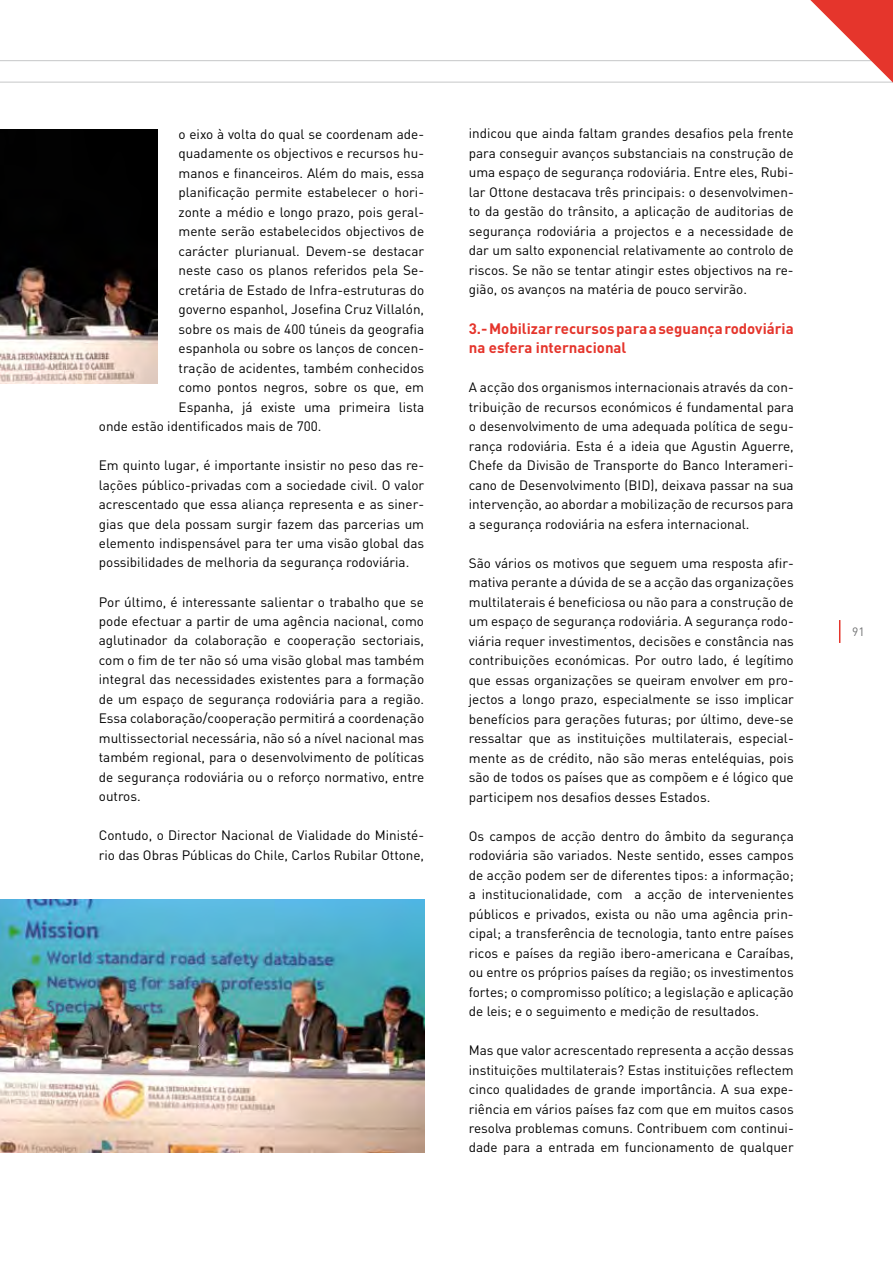
<style>
.page{position:relative;width:893px;height:1263px;background:#fff}
.page>*{position:absolute;margin:0;border:0;box-sizing:border-box;transform-origin:0 0}
.t1{font:700 15px/19.5px "DIN";color:#e5352c}
.t2{font:13.5px/19.5px "DIN";color:#000;text-align:justify}
.t3{font:12px "DIN";color:#707172}
</style>
<div class="page">
<hr style="left:0;top:60px;width:893px;height:1px;background:#c6c7c8">
<hr style="left:0;top:82px;width:893px;height:1px;background:#c6c7c8">
<svg style="left:798px;top:0;width:95px;height:83px"></svg>
<svg style="left:839px;top:620px;width:1px;height:23px"></svg>
<img style="left:0;top:899px;width:424px;height:253px">
<img style="left:0;top:130px;width:157px;height:253px">
<p class="t2" style="left:179px;top:124px;width:247px">o eixo à volta do qual se coordenam ade-</p>
<p class="t2" style="left:179px;top:143px;width:247px">quadamente os objectivos e recursos hu-</p>
<p class="t2" style="left:179px;top:163px;width:247px">manos e financeiros. Além do mais, essa</p>
<p class="t2" style="left:179px;top:182px;width:247px">planificação permite estabelecer o hori-</p>
<p class="t2" style="left:179px;top:202px;width:247px">zonte a médio e longo prazo, pois geral-</p>
<p class="t2" style="left:179px;top:221px;width:247px">mente serão estabelecidos objectivos de</p>
<p class="t2" style="left:179px;top:241px;width:247px">carácter plurianual. Devem-se destacar</p>
<p class="t2" style="left:179px;top:260px;width:247px">neste caso os planos referidos pela Se-</p>
<p class="t2" style="left:179px;top:280px;width:247px">cretária de Estado de Infra-estruturas do</p>
<p class="t2" style="left:179px;top:299px;width:247px">governo espanhol, Josefina Cruz Villalón,</p>
<p class="t2" style="left:179px;top:319px;width:247px">sobre os mais de 400 túneis da geografia</p>
<p class="t2" style="left:179px;top:338px;width:247px">espanhola ou sobre os lanços de concen-</p>
<p class="t2" style="left:179px;top:358px;width:247px">tração de acidentes, também conhecidos</p>
<p class="t2" style="left:179px;top:377px;width:247px">como pontos negros, sobre os que, em</p>
<p class="t2" style="left:179px;top:397px;width:247px">Espanha, já existe uma primeira lista</p>
<p class="t2" style="left:99px;top:416px;width:224px">onde estão identificados mais de 700.</p>
<p class="t2" style="left:99px;top:455px;width:327px">Em quinto lugar, é importante insistir no peso das re&shy;lações público-privadas com a sociedade civil. O valor acrescentado que essa aliança representa e as siner&shy;gias que dela possam surgir fazem das parcerias um elemento indispensável para ter uma visão global das possibilidades de melhoria da segurança rodoviária.</p>
<p class="t2" style="left:99px;top:592px;width:327px">Por último, é interessante salientar o trabalho que se pode efectuar a partir de uma agência nacional, como aglutinador da colaboração e cooperação sectoriais, com o fim de ter não só uma visão global mas também integral das necessidades existentes para a formação de um espaço de segurança rodoviária para a região.<br>Essa colaboração/cooperação permitirá a coordenação multissectorial necessária, não só a nível nacional mas também regional, para o desenvolvimento de políticas de segurança rodoviária ou o reforço normativo, entre outros.</p>
<p class="t2" style="left:99px;top:825px;width:327px">Contudo, o Director Nacional de Vialidade do Ministé&shy;rio das Obras Públicas do Chile, Carlos Rubilar Ottone,</p>
<p class="t2" style="left:469px;top:123px;width:326px">indicou que ainda faltam grandes desafios pela frente para conseguir avanços substanciais na construção de uma espaço de segurança rodoviária. Entre eles, Rubi&shy;lar Ottone destacava três principais: o desenvolvimen&shy;to da gestão do trânsito, a aplicação de auditorias de segurança rodoviária a projectos e a necessidade de dar um salto exponencial relativamente ao controlo de riscos. Se não se tentar atingir estes objectivos na re&shy;gião, os avanços na matéria de pouco servirão.</p>
<p class="t1" style="left:469px;top:318px;width:326px">3.- Mobilizar recursos para a seguança rodoviária na esfera internacional</p>
<p class="t2" style="left:469px;top:377px;width:326px">A acção dos organismos internacionais através da con&shy;tribuição de recursos económicos é fundamental para o desenvolvimento de uma adequada política de segu&shy;rança rodoviária. Esta é a ideia que Agustin Aguerre, Chefe da Divisão de Transporte do Banco Interameri&shy;cano de Desenvolvimento (BID), deixava passar na sua intervenção, ao abordar a mobilização de recursos para a segurança rodoviária na esfera internacional.</p>
<p class="t2" style="left:469px;top:553px;width:326px">São vários os motivos que seguem uma resposta afir&shy;mativa perante a dúvida de se a acção das organizações multilaterais é beneficiosa ou não para a construção de um espaço de segurança rodoviária. A segurança rodo&shy;viária requer investimentos, decisões e constância nas contribuições económicas. Por outro lado, é legítimo que essas organizações se queiram envolver em pro&shy;jectos a longo prazo, especialmente se isso implicar benefícios para gerações futuras; por último, deve-se ressaltar que as instituições multilaterais, especial&shy;mente as de crédito, não são meras enteléquias, pois são de todos os países que as compõem e é lógico que participem nos desafios desses Estados.</p>
<p class="t2" style="left:469px;top:826px;width:326px">Os campos de acção dentro do âmbito da segurança rodoviária são variados. Neste sentido, esses campos de acção podem ser de diferentes tipos: a informação; a institucionalidade, com a acção de intervenientes públicos e privados, exista ou não uma agência prin&shy;cipal; a transferência de tecnologia, tanto entre países ricos e países da região ibero-americana e Caraíbas, ou entre os próprios países da região; os investimentos fortes; o compromisso político; a legislação e aplicação de leis; e o seguimento e medição de resultados.</p>
<p class="t2" style="left:469px;top:1040px;width:326px">Mas que valor acrescentado representa a acção dessas instituições multilaterais? Estas instituições reflectem cinco qualidades de grande importância. A sua expe&shy;riência em vários países faz com que em muitos casos resolva problemas comuns. Contribuem com continui&shy;dade para a entrada em funcionamento de qualquer</p>
<p class="t3" style="left:852px;top:624px;width:14px">91</p>
</div>
